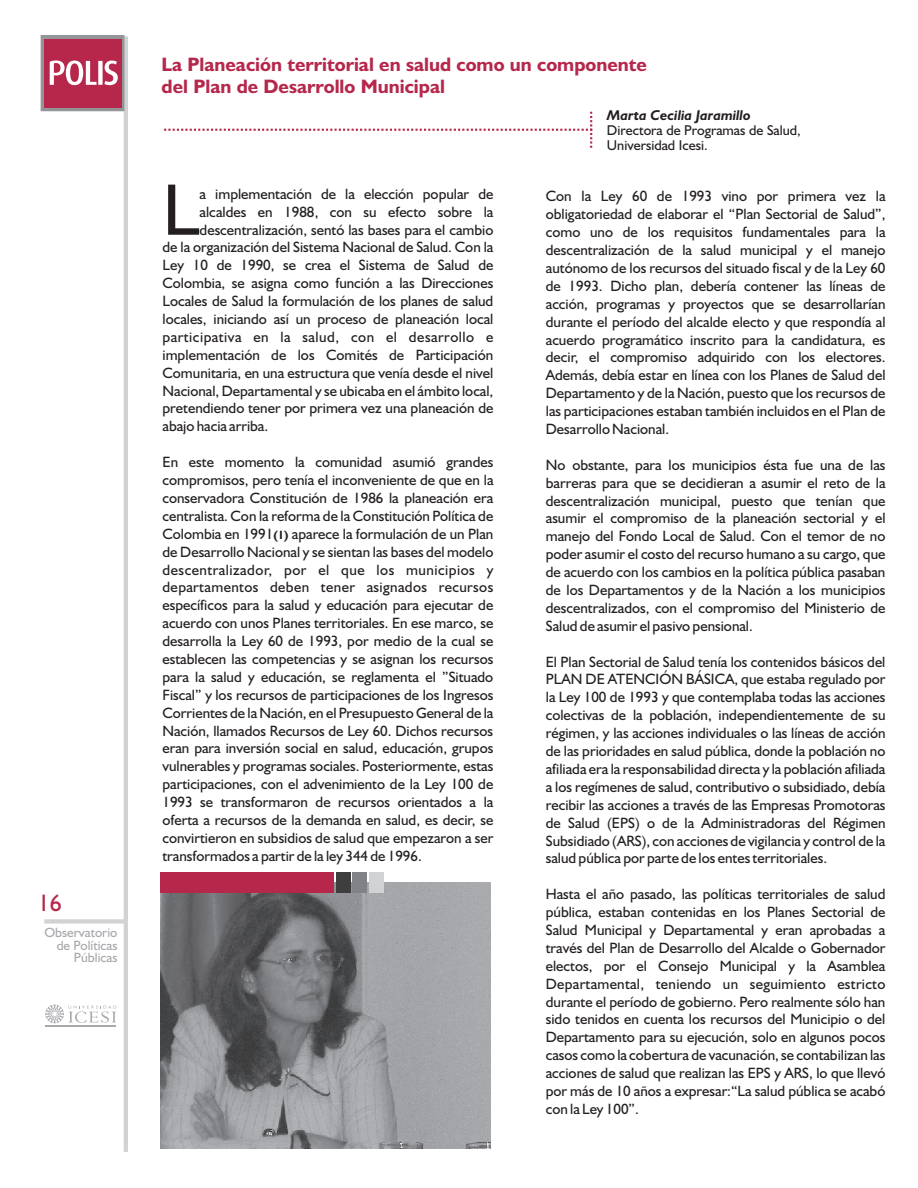
<style>
.page{position:relative;width:918px;height:1188px;background:#fff}
.page>*{position:absolute;margin:0;border:0;box-sizing:border-box;transform-origin:0 0}
.t1{font:73.35px "Humanist 521 BT";color:#231f20}
.t2{font:24px "Humanist 521 BT";color:#b6274b}
.t3{font:700 19.5px/21.6px "Humanist 521 BT";color:#b6274b}
.t4{font:15px/17.9px "Humanist 521 BT";color:#231f20;text-align:justify}
.t5{font:15px "Humanist 521 BT";letter-spacing:.035em;color:#231f20}
.t6{font:14.25px/15px "Humanist 521 BT";color:#231f20}
.t7{font:italic 700 14.25px "Humanist 521 BT";color:#231f20}
.t8{font:13.5px/12.6px "Humanist 521 BT";color:#a8a9ad;text-align:right}
.s1{font-weight:700;font-size:12px}
</style>
<div class="page">
<img style="left:161px;top:883px;width:330px;height:265px">
<hr style="left:124px;top:36px;width:4px;height:1116px;background:#d1d2d4">
<div style="left:44px;top:919px;width:83px;height:5px;background:#d1d2d4"></div>
<hr style="left:45px;top:1026px;width:71px;height:1px;background:#a8a9ad">
<svg style="left:45px;top:1005px;width:71px;height:18px"></svg>
<svg style="left:41px;top:35px;width:83px;height:76px"></svg>
<svg style="left:164px;top:112px;width:428px;height:36px"></svg>
<div style="left:161px;top:872px;width:173px;height:21px;background:#b6274b"></div>
<div style="left:336px;top:872px;width:14px;height:21px;background:#3e3e3f"></div>
<div style="left:353px;top:872px;width:14px;height:21px;background:#808285"></div>
<div style="left:369px;top:872px;width:15px;height:21px;background:#d1d2d4"></div>
<h2 class="t2" style="left:38px;top:893px;width:26px">16</h2>
<p class="t8" style="left:44px;top:927px;width:75px">Observatorio de Políticas<br>Públicas</p>
<h3 class="t3" style="left:162px;top:55px;width:487px">La Planeación territorial en salud como un componente del Plan de Desarrollo Municipal</h3>
<p class="t7" style="left:607px;top:109px;width:145px">Marta Cecilia Jaramillo</p>
<p class="t6" style="left:607px;top:124px;width:195px">Directora de Programas de Salud,<br>Universidad Icesi.</p>
<h1 class="t1" style="left:163px;top:179px;width:39px">L</h1>
<p class="t4" style="left:200px;top:186px;width:295px">a implementación de la elección popular de</p>
<p class="t4" style="left:200px;top:204px;width:295px">alcaldes en 1988, con su efecto sobre la</p>
<p class="t4" style="left:200px;top:222px;width:295px">descentralización, sentó las bases para el cambio</p>
<p class="t4" style="left:163px;top:240px;width:332px">de la organización del Sistema Nacional de Salud. Con la</p>
<p class="t4" style="left:163px;top:258px;width:332px">Ley 10 de 1990, se crea el Sistema de Salud de</p>
<p class="t4" style="left:163px;top:275px;width:332px">Colombia, se asigna como función a las Direcciones</p>
<p class="t4" style="left:163px;top:293px;width:332px">Locales de Salud la formulación de los planes de salud</p>
<p class="t4" style="left:163px;top:311px;width:332px">locales, iniciando así un proceso de planeación local</p>
<p class="t5" style="left:163px;top:331px;width:332px">participativa en la salud, con el desarrollo e</p>
<p class="t4" style="left:163px;top:347px;width:332px">implementación de los Comités de Participación</p>
<p class="t4" style="left:163px;top:365px;width:332px">Comunitaria, en una estructura que venía desde el nivel</p>
<p class="t4" style="left:163px;top:383px;width:332px">Nacional, Departamental y se ubicaba en el ámbito local,</p>
<p class="t4" style="left:163px;top:401px;width:332px">pretendiendo tener por primera vez una planeación de</p>
<p class="t4" style="left:163px;top:419px;width:107px">abajo hacia arriba.</p>
<p class="t4" style="left:162px;top:454px;width:333px">En este momento la comunidad asumió grandes compromisos, pero tenía el inconveniente de que en la conservadora Constitución de 1986 la planeación era centralista. Con la reforma de la Constitución Política de Colombia en 1991<span class="s1">(1)</span> aparece la formulación de un Plan de Desarrollo Nacional y se sientan las bases del modelo descentralizador, por el que los municipios y departamentos deben tener asignados recursos específicos para la salud y educación para ejecutar de acuerdo con unos Planes territoriales. En ese marco, se desarrolla la Ley 60 de 1993, por medio de la cual se establecen las competencias y se asignan los recursos para la salud y educación, se reglamenta el ”Situado Fiscal” y los recursos de participaciones de los Ingresos Corrientes de la Nación, en el Presupuesto General de la Nación, llamados Recursos de Ley 60. Dichos recursos eran para inversión social en salud, educación, grupos vulnerables y programas sociales. Posteriormente, estas participaciones, con el advenimiento de la Ley 100 de 1993 se transformaron de recursos orientados a la oferta a recursos de la demanda en salud, es decir, se convirtieron en subsidios de salud que empezaron a ser transformados a partir de la ley 344 de 1996.</p>
<p class="t4" style="left:546px;top:189px;width:341px">Con la Ley 60 de 1993 vino por primera vez la obligatoriedad de elaborar el “Plan Sectorial de Salud”, como uno de los requisitos fundamentales para la descentralización de la salud municipal y el manejo autónomo de los recursos del situado fiscal y de la Ley 60 de 1993. Dicho plan, debería contener las líneas de acción, programas y proyectos que se desarrollarían durante el período del alcalde electo y que respondía al acuerdo programático inscrito para la candidatura, es decir, el compromiso adquirido con los electores.<br>Además, debía estar en línea con los Planes de Salud del Departamento y de la Nación, puesto que los recursos de las participaciones estaban también incluidos en el Plan de Desarrollo Nacional.</p>
<p class="t4" style="left:546px;top:457px;width:341px">No obstante, para los municipios ésta fue una de las barreras para que se decidieran a asumir el reto de la descentralización municipal, puesto que tenían que asumir el compromiso de la planeación sectorial y el manejo del Fondo Local de Salud. Con el temor de no poder asumir el costo del recurso humano a su cargo, que de acuerdo con los cambios en la política pública pasaban de los Departamentos y de la Nación a los municipios descentralizados, con el compromiso del Ministerio de Salud de asumir el pasivo pensional.</p>
<p class="t4" style="left:546px;top:654px;width:341px">El Plan Sectorial de Salud tenía los contenidos básicos del PLAN DE ATENCIÓN BÁSICA, que estaba regulado por la Ley 100 de 1993 y que contemplaba todas las acciones colectivas de la población, independientemente de su régimen, y las acciones individuales o las líneas de acción de las prioridades en salud pública, donde la población no afiliada era la responsabilidad directa y la población afiliada a los regímenes de salud, contributivo o subsidiado, debía recibir las acciones a través de las Empresas Promotoras de Salud (EPS) o de la Administradoras del Régimen Subsidiado (ARS), con acciones de vigilancia y control de la salud pública por parte de los entes territoriales.</p>
<p class="t4" style="left:546px;top:886px;width:341px">Hasta el año pasado, las políticas territoriales de salud pública, estaban contenidas en los Planes Sectorial de Salud Municipal y Departamental y eran aprobadas a través del Plan de Desarrollo del Alcalde o Gobernador electos, por el Consejo Municipal y la Asamblea Departamental, teniendo un seguimiento estricto durante el período de gobierno. Pero realmente sólo han sido tenidos en cuenta los recursos del Municipio o del Departamento para su ejecución, solo en algunos pocos casos como la cobertura de vacunación, se contabilizan las acciones de salud que realizan las EPS y ARS, lo que llevó por más de 10 años a expresar:“La salud pública se acabó con la Ley 100”.</p>
</div>
